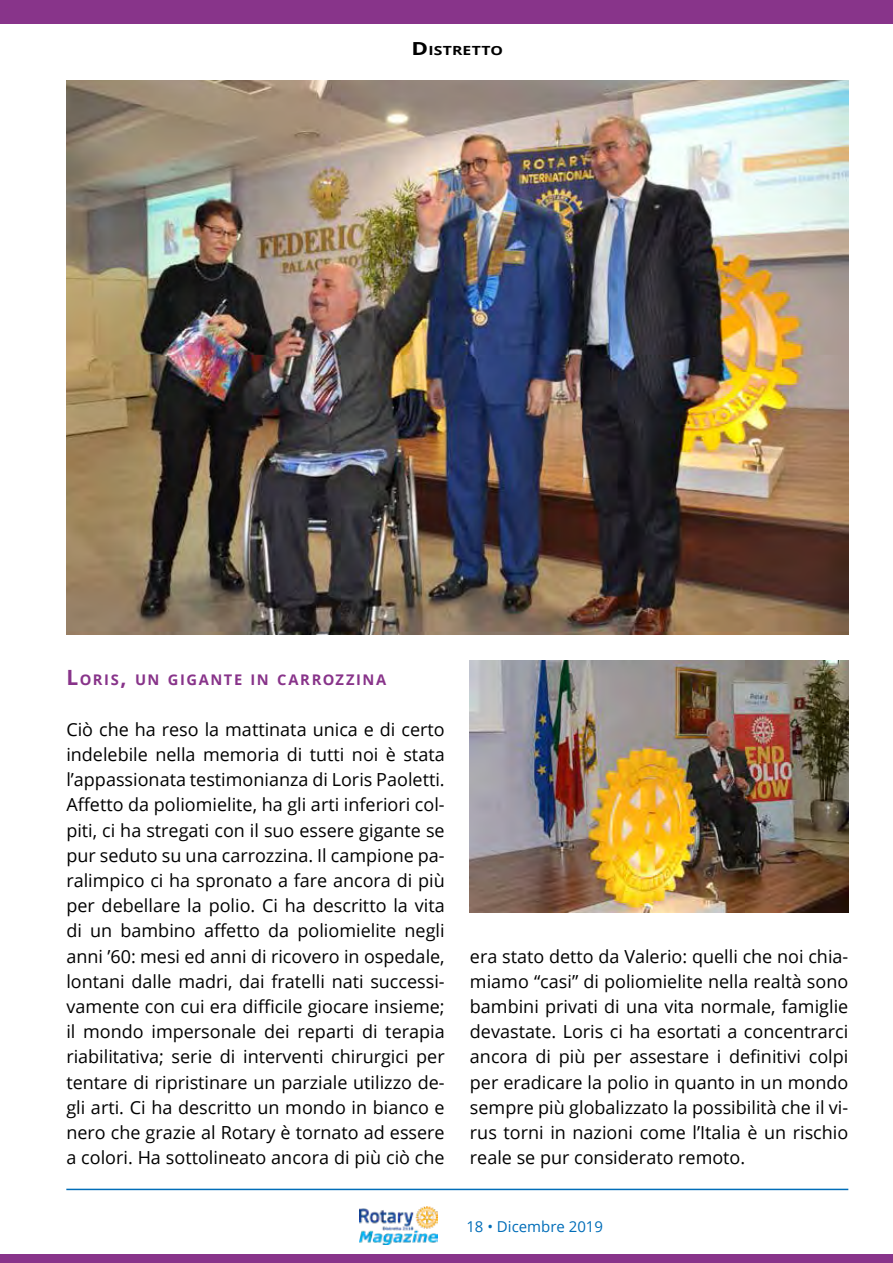
<style>
.page{position:relative;width:893px;height:1263px;background:#fff}
.page>*{position:absolute;margin:0;border:0;box-sizing:border-box;transform-origin:0 0}
.t1{font:18px/25.2px "Open Sans";color:#000;text-align:justify}
.t2{font:15px "Open Sans";color:#006db8}
.t3{font:700 14.7px "Open Sans";color:#88348a}
.t4{font:700 12.6px "Open Sans";color:#000;scale:1.25 1}
.s1{font-size:18px}
.s2{font-size:21px}
</style>
<div class="page">
<img style="left:359px;top:1206px;width:78px;height:39px">
<hr style="left:66px;top:1189px;width:782px;height:1px;background:#006db8">
<div style="left:0;top:1254px;width:893px;height:9px;background:#88348a"></div>
<div style="left:0;top:0;width:893px;height:23px;background:#88348a"></div>
<img style="left:66px;top:80px;width:782px;height:555px">
<img style="left:470px;top:660px;width:378px;height:252px">
<p class="t4" style="left:412px;top:42px;width:22px"><span class="s1">D</span>ISTRETTO</p>
<p class="t3" style="left:66px;top:670px;width:24px"><span class="s2">L</span>ORIS</p>
<p class="t3" style="left:121px;top:670px;width:27px"><span class="s2">,</span> UN</p>
<p class="t3" style="left:168px;top:670px;width:12px">GIGANTE</p>
<p class="t3" style="left:251px;top:670px;width:9px">IN</p>
<p class="t3" style="left:277px;top:670px;width:13px">CARRO</p>
<p class="t3" style="left:336px;top:670px;width:32px">ZZINA</p>
<p class="t1" style="left:66px;top:716px;width:380px">Ciò che ha reso la mattinata unica e di certo indelebile nella memoria di tutti noi è stata l’appassionata testimonianza di Loris Paoletti.<br>Affetto da poliomielite, ha gli arti inferiori col&shy;piti, ci ha stregati con il suo essere gigante se pur seduto su una carrozzina. Il campione pa&shy;ralimpico ci ha spronato a fare ancora di più per debellare la polio. Ci ha descritto la vita di un bambino affetto da poliomielite negli anni ’60: mesi ed anni di ricovero in ospedale, lontani dalle madri, dai fratelli nati successi&shy;vamente con cui era difficile giocare insieme; il mondo impersonale dei reparti di terapia riabilitativa; serie di interventi chirurgici per tentare di ripristinare un parziale utilizzo de&shy;gli arti. Ci ha descritto un mondo in bianco e nero che grazie al Rotary è tornato ad essere a colori. Ha sottolineato ancora di più ciò che</p>
<p class="t1" style="left:470px;top:943px;width:380px">era stato detto da Valerio: quelli che noi chia&shy;miamo “casi” di poliomielite nella realtà sono bambini privati di una vita normale, famiglie devastate. Loris ci ha esortati a concentrarci ancora di più per assestare i definitivi colpi per eradicare la polio in quanto in un mondo sempre più globalizzato la possibilità che il vi&shy;rus torni in nazioni come l’Italia è un rischio reale se pur considerato remoto.</p>
<p class="t2" style="left:466px;top:1216px;width:138px">18 • Dicembre 2019</p>
</div>
